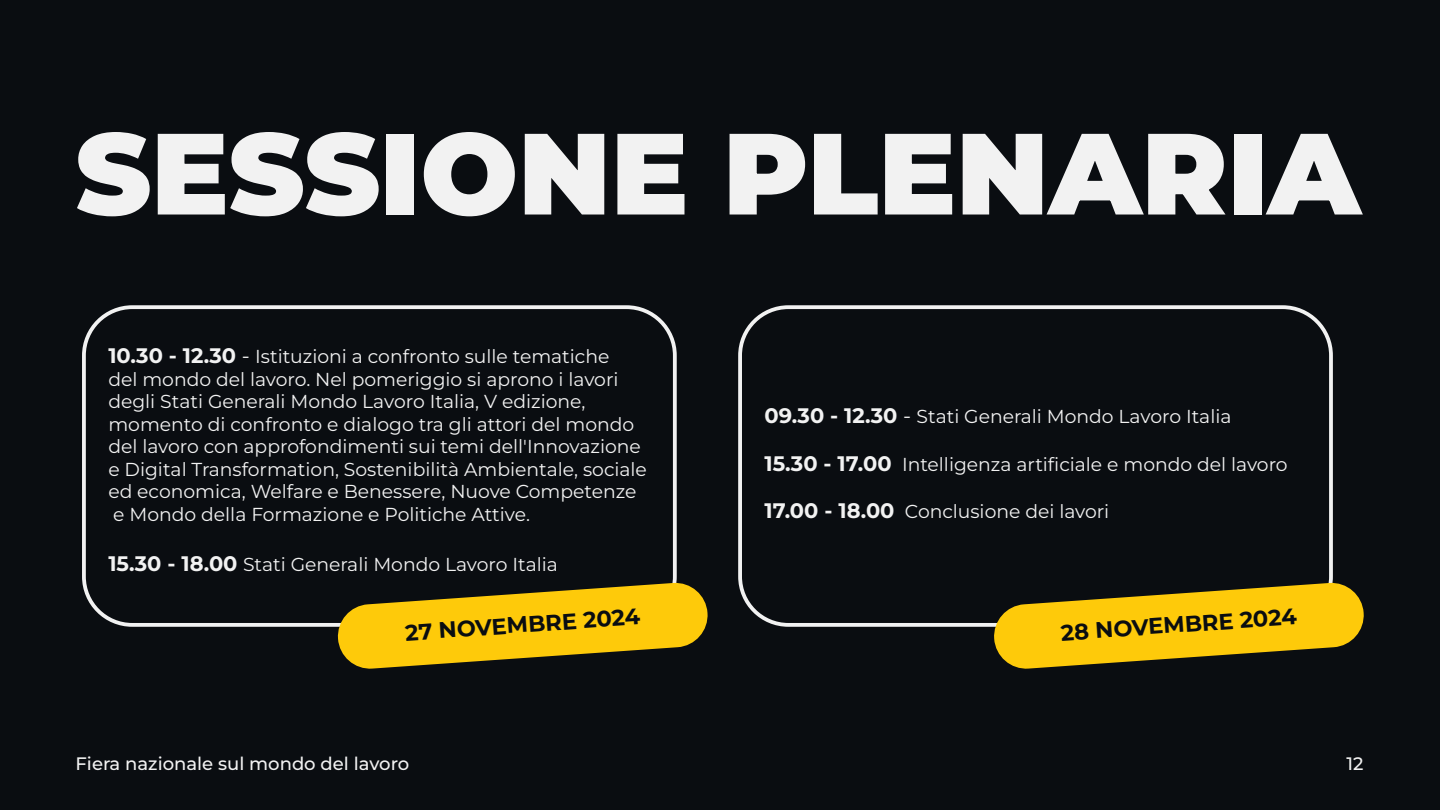
<style>
.page{position:relative;width:1440px;height:810px;background:#0a0d11}
.page>*{position:absolute;margin:0;border:0;box-sizing:border-box;transform-origin:0 0}
.t1{font:700 22.5px "Montserrat";color:#0a0d11}
.t2{font:18.75px/22.5px "Montserrat";color:#f2f2f2}
.t3{font:500 18px "Montserrat";color:#f2f2f2}
.s1{font-weight:700;font-size:21px}
.s2{font-size:21px}
</style>
<div class="page">
<svg style="left:77px;top:132px;width:73px;height:84px"></svg>
<svg style="left:158px;top:132px;width:221px;height:84px"></svg>
<div style="left:387px;top:134px;width:27px;height:81px;background:#f2f2f2"></div>
<svg style="left:424px;top:132px;width:91px;height:84px"></svg>
<svg style="left:525px;top:134px;width:79px;height:81px"></svg>
<svg style="left:617px;top:134px;width:67px;height:81px"></svg>
<svg style="left:730px;top:134px;width:75px;height:81px"></svg>
<svg style="left:814px;top:134px;width:64px;height:81px"></svg>
<svg style="left:885px;top:134px;width:67px;height:81px"></svg>
<svg style="left:963px;top:134px;width:263px;height:81px"></svg>
<div style="left:1234px;top:134px;width:27px;height:81px;background:#f2f2f2"></div>
<svg style="left:1266px;top:134px;width:97px;height:81px"></svg>
<div style="left:738px;top:305px;width:595px;height:322px;border:4px solid #f2f2f2;border-radius:48px"></div>
<svg style="left:993px;top:582px;width:371px;height:87px"></svg>
<div style="left:82px;top:305px;width:595px;height:322px;border:4px solid #f2f2f2;border-radius:48px"></div>
<svg style="left:337px;top:582px;width:371px;height:87px"></svg>
<p class="t2" style="left:108px;top:345px;width:540px"><span class="s1">10.30 - 12.30</span> <span class="s2">-</span> Istituzioni a confronto sulle tematiche<br>del mondo del lavoro. Nel pomeriggio si aprono i lavori degli Stati Generali Mondo Lavoro Italia, V edizione, momento di confronto e dialogo tra gli attori del mondo del lavoro con approfondimenti sui temi dell'Innovazione e Digital Transformation, Sostenibilità Ambientale, sociale ed economica, Welfare e Benessere, Nuove Competenze e Mondo della Formazione e Politiche Attive.</p>
<p class="t2" style="left:108px;top:553px;width:451px"><span class="s1">15.30 - 18.00</span> Stati Generali Mondo Lavoro Italia</p>
<p class="t1" style="left:404px;top:616px;width:237px;rotate:-4deg">27 NOVEMBRE 2024</p>
<p class="t2" style="left:765px;top:404px;width:469px"><span class="s1">09.30 - 12.30</span> <span class="s2">-</span> Stati Generali Mondo Lavoro Italia</p>
<p class="t2" style="left:765px;top:452px;width:525px"><span class="s1">15.30 - 17.00</span> Intelligenza artificiale e mondo del lavoro</p>
<p class="t2" style="left:765px;top:500px;width:346px"><span class="s1">17.00 - 18.00</span> Conclusione dei lavori</p>
<p class="t1" style="left:1060px;top:616px;width:238px;rotate:-4deg">28 NOVEMBRE 2024</p>
<p class="t3" style="left:76px;top:751px;width:335px">Fiera nazionale sul mondo del lavoro</p>
<p class="t3" style="left:1347px;top:751px;width:19px">12</p>
</div>
